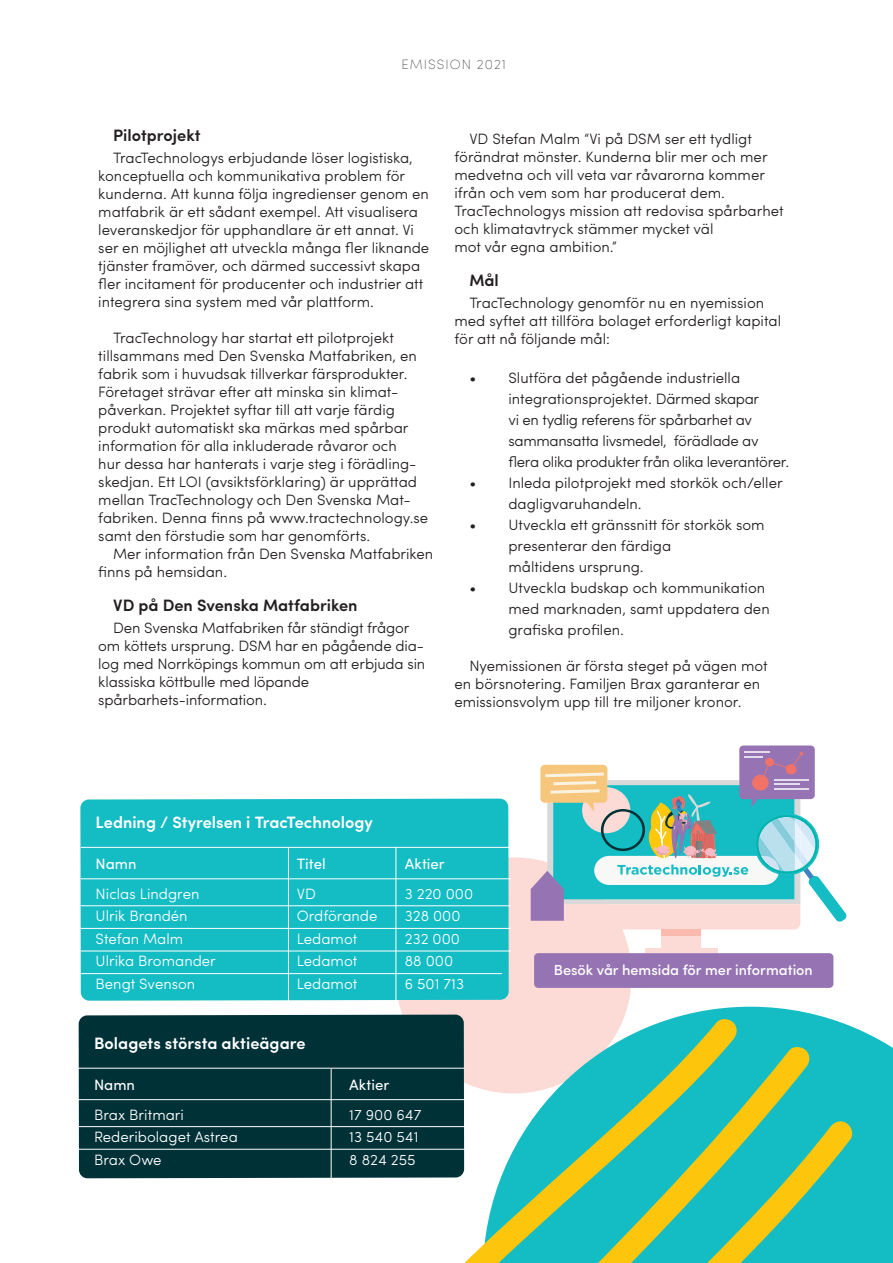
<style>
.page{position:relative;width:893px;height:1263px;background:#fff}
.page>*{position:absolute;margin:0;border:0;box-sizing:border-box;transform-origin:0 0}
.Body_text{font:600 16.5px "Sofia Pro";color:#fff}
.One_letter_caps{font:600 16.5px "Sofia Pro";color:#231f20}
.One_letter_caps-2{font:300 15px/18px "Sofia Pro";color:#231f20}
.One_letter_caps-3{font:300 15px "Sofia Pro";color:#fff}
.One_letter_caps-4{font:300 15px/21px "Sofia Pro";letter-spacing:-.02em;color:#231f20}
.One_letter_caps-5{font:15px "Sofia Pro";color:#fff}
.One_letter_caps-6{font:500 14.55px "Sofia Pro";color:#fff}
.t1{font:200 13.5px "Sofia Pro";letter-spacing:.08em;color:#231f20}
</style>
<div class="page">
<div style="left:396px;top:857px;width:236px;height:236px;background:#fcdbd6;border-radius:50%"></div>
<div style="left:534px;top:953px;width:299px;height:35px;background:#9674b3;border-radius:4px"></div>
<div style="left:79px;top:1014px;width:382px;height:164px;background:#003137"></div>
<hr style="left:79px;top:1068px;width:385px;height:1px;background:#fff">
<hr style="left:77px;top:1099px;width:387px;height:1px;background:#fff">
<hr style="left:79px;top:1126px;width:433px;height:1px;background:#fff">
<hr style="left:75px;top:1149px;width:437px;height:1px;background:#fff">
<hr style="left:331px;top:1069px;width:1px;height:161px;background:#fff">
<div style="left:80px;top:799px;width:429px;height:202px;background:#14bcc4"></div>
<hr style="left:81px;top:847px;width:430px;height:1px;background:#fff">
<hr style="left:81px;top:878px;width:430px;height:1px;background:#fff">
<hr style="left:81px;top:905px;width:430px;height:1px;background:#fff">
<hr style="left:81px;top:928px;width:430px;height:1px;background:#fff">
<hr style="left:81px;top:951px;width:430px;height:1px;background:#fff">
<hr style="left:79px;top:973px;width:423px;height:1px;background:#fff">
<hr style="left:288px;top:848px;width:1px;height:161px;background:#fff">
<hr style="left:396px;top:847px;width:1px;height:162px;background:#fff">
<svg style="left:624px;top:1007px;width:269px;height:256px;background:#34c5cc"></svg>
<svg style="left:375px;top:1017px;width:363px;height:161px;fill:#003137"></svg>
<svg style="left:427px;top:1045px;width:384px;height:218px"></svg>
<svg style="left:468px;top:1119px;width:386px;height:144px;background:#61c39a"></svg>
<div style="left:662px;top:919px;width:39px;height:32px;background:#fcdbd6"></div>
<div style="left:645px;top:948px;width:72px;height:5px;background:#fcdbd6"></div>
<div style="left:662px;top:929px;width:39px;height:7px;background:#fabaad"></div>
<svg style="left:531px;top:745px;width:316px;height:184px"></svg>
<img style="left:678px;top:810px;width:18px;height:24px">
<p class="t1" style="left:401px;top:56px;width:106px">EMISSION 2021</p>
<p class="One_letter_caps" style="left:113px;top:123px;width:89px">Pilotprojekt</p>
<p class="One_letter_caps-2" style="left:98px;top:148px;width:332px;text-indent:15px">TracTechnologys erbjudande löser logistiska, konceptuella och kommunikativa problem för kunderna. Att kunna följa ingredienser genom en matfabrik är ett sådant exempel. Att visualisera leveranskedjor för upphandlare är ett annat. Vi ser en möjlighet att utveckla många fler liknande tjänster framöver, och därmed successivt skapa fler incitament för producenter och industrier att integrera sina system med vår plattform.</p>
<p class="One_letter_caps-2" style="left:98px;top:328px;width:331px;text-indent:15px">TracTechnology har startat ett pilotprojekt tillsammans med Den Svenska Matfabriken, en fabrik som i huvudsak tillverkar färsprodukter.<br>Företaget strävar efter att minska sin klimat&shy;påverkan. Projektet syftar till att varje färdig produkt automatiskt ska märkas med spårbar information för alla inkluderade råvaror och<br>hur dessa har hanterats i varje steg i förädling&shy;skedjan. Ett LOI (avsiktsförklaring) är upprättad mellan TracTechnology och Den Svenska Mat&shy;fabriken. Denna finns på www.tractechnology.se samt den förstudie som har genomförts.</p>
<p class="One_letter_caps-2" style="left:98px;top:544px;width:336px;text-indent:15px">Mer information från Den Svenska Matfabriken finns på hemsidan.</p>
<p class="One_letter_caps" style="left:113px;top:592px;width:246px">VD på Den Svenska Matfabriken</p>
<p class="One_letter_caps-2" style="left:98px;top:618px;width:328px;text-indent:15px">Den Svenska Matfabriken får ständigt frågor om köttets ursprung. DSM har en pågående dia&shy;log med Norrköpings kommun om att erbjuda sin klassiska köttbulle med löpande spårbarhets-information.</p>
<p class="One_letter_caps-2" style="left:454px;top:129px;width:331px;text-indent:15px">VD Stefan Malm “Vi på DSM ser ett tydligt förändrat mönster. Kunderna blir mer och mer medvetna och vill veta var råvarorna kommer ifrån och vem som har producerat dem.<br>TracTechnologys mission att redovisa spårbarhet och klimatavtryck stämmer mycket väl<br>mot vår egna ambition.”</p>
<p class="One_letter_caps" style="left:469px;top:267px;width:31px">Mål</p>
<p class="One_letter_caps-2" style="left:454px;top:293px;width:328px;text-indent:15px">TracTechnology genomför nu en nyemission med syftet att tillföra bolaget erforderligt kapital för att nå följande mål:</p>
<p class="One_letter_caps-2" style="left:469px;top:368px;width:272px">• Slutföra det pågående industriella</p>
<p class="One_letter_caps-4" style="left:508px;top:387px;width:282px">integrationsprojektet. Därmed skapar<br>vi en tydlig referens för spårbarhet av sammansatta livsmedel, förädlade av flera olika produkter från olika leverantörer.</p>
<p class="One_letter_caps-2" style="left:469px;top:473px;width:315px">• Inleda pilotprojekt med storkök och/eller</p>
<p class="One_letter_caps-2" style="left:508px;top:494px;width:135px">dagligvaruhandeln.</p>
<p class="One_letter_caps-2" style="left:469px;top:515px;width:297px">• Utveckla ett gränssnitt för storkök som</p>
<p class="One_letter_caps-2" style="left:508px;top:536px;width:164px">presenterar den färdiga</p>
<p class="One_letter_caps-2" style="left:508px;top:557px;width:137px">måltidens ursprung.</p>
<p class="One_letter_caps-2" style="left:469px;top:578px;width:297px">• Utveckla budskap och kommunikation</p>
<p class="One_letter_caps-2" style="left:508px;top:599px;width:263px">med marknaden, samt uppdatera den</p>
<p class="One_letter_caps-2" style="left:508px;top:620px;width:117px">grafiska profilen.</p>
<p class="One_letter_caps-2" style="left:454px;top:656px;width:315px;text-indent:15px">Nyemissionen är första steget på vägen mot en börsnotering. Familjen Brax garanterar en emissionsvolym upp till tre miljoner kronor.</p>
<p class="Body_text" style="left:96px;top:810px;width:279px">Ledning / Styrelsen i TracTechnology</p>
<p class="One_letter_caps-5" style="left:96px;top:852px;width:42px">Namn</p>
<p class="One_letter_caps-5" style="left:297px;top:852px;width:30px">Titel</p>
<p class="One_letter_caps-5" style="left:405px;top:852px;width:42px">Aktier</p>
<p class="One_letter_caps-3" style="left:96px;top:883px;width:105px">Niclas Lindgren</p>
<p class="One_letter_caps-3" style="left:297px;top:883px;width:21px">VD</p>
<p class="One_letter_caps-3" style="left:405px;top:883px;width:70px">3 220 000</p>
<p class="One_letter_caps-3" style="left:96px;top:905px;width:94px">Ulrik Brandén</p>
<p class="One_letter_caps-3" style="left:297px;top:905px;width:82px">Ordförande</p>
<p class="One_letter_caps-3" style="left:405px;top:905px;width:57px">328 000</p>
<p class="One_letter_caps-3" style="left:96px;top:928px;width:89px">Stefan Malm</p>
<p class="One_letter_caps-3" style="left:297px;top:928px;width:62px">Ledamot</p>
<p class="One_letter_caps-3" style="left:405px;top:928px;width:57px">232 000</p>
<p class="One_letter_caps-3" style="left:96px;top:950px;width:122px">Ulrika Bromander</p>
<p class="One_letter_caps-3" style="left:297px;top:950px;width:62px">Ledamot</p>
<p class="One_letter_caps-3" style="left:405px;top:950px;width:50px">88 000</p>
<p class="One_letter_caps-3" style="left:96px;top:973px;width:101px">Bengt Svenson</p>
<p class="One_letter_caps-3" style="left:297px;top:973px;width:62px">Ledamot</p>
<p class="One_letter_caps-3" style="left:405px;top:973px;width:61px">6 501 713</p>
<p class="Body_text" style="left:94px;top:1031px;width:213px">Bolagets största aktieägare</p>
<p class="One_letter_caps-5" style="left:94px;top:1073px;width:42px">Namn</p>
<p class="One_letter_caps-5" style="left:349px;top:1073px;width:42px">Aktier</p>
<p class="One_letter_caps-3" style="left:94px;top:1103px;width:91px">Brax Britmari</p>
<p class="One_letter_caps-3" style="left:349px;top:1103px;width:74px">17 900 647</p>
<p class="One_letter_caps-3" style="left:94px;top:1126px;width:145px">Rederibolaget Astrea</p>
<p class="One_letter_caps-3" style="left:349px;top:1126px;width:71px">13 540 541</p>
<p class="One_letter_caps-3" style="left:94px;top:1148px;width:69px">Brax Owe</p>
<p class="One_letter_caps-3" style="left:349px;top:1148px;width:68px">8 824 255</p>
<p class="One_letter_caps-6" style="left:554px;top:959px;width:260px">Besök vår hemsida för mer information</p>
</div>
